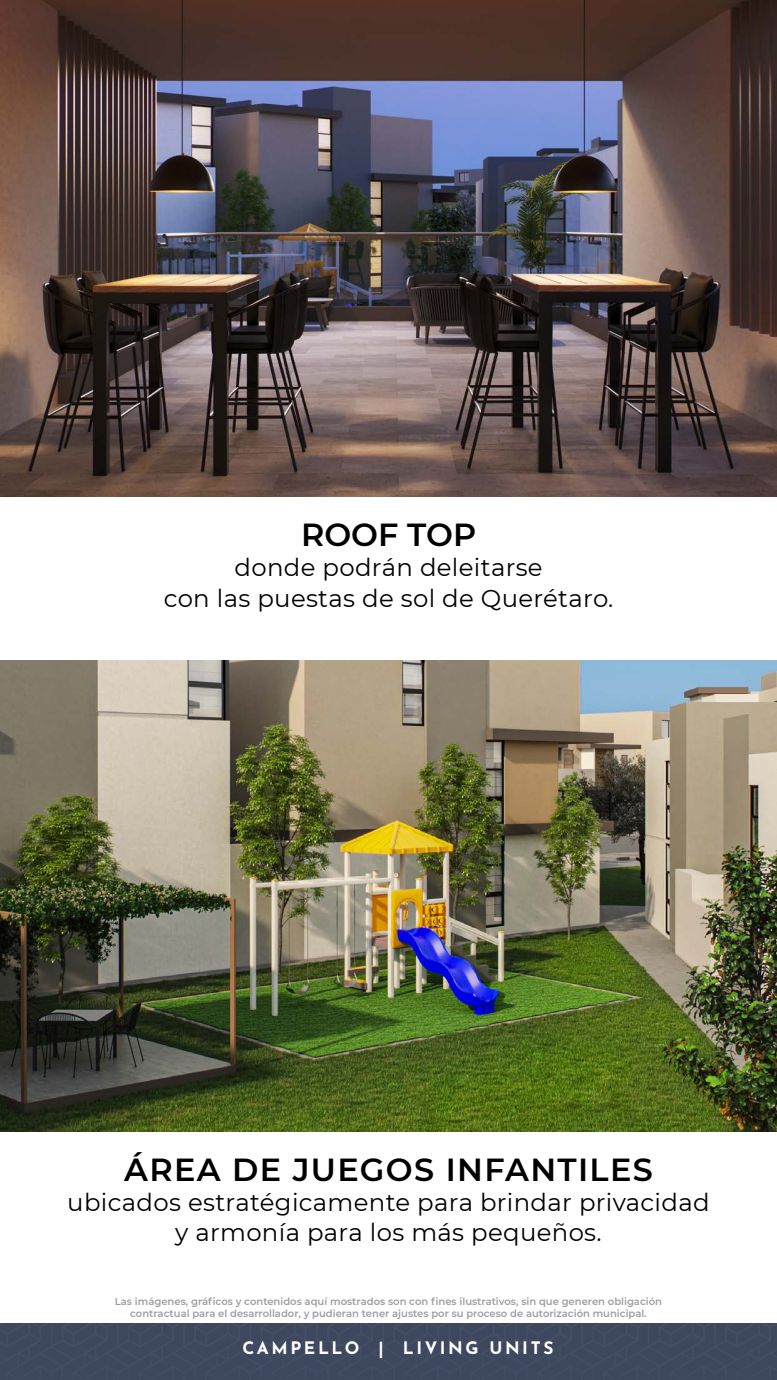
<style>
.page{position:relative;width:777px;height:1380px;background:#fff}
.page>*{position:absolute;margin:0;border:0;box-sizing:border-box;transform-origin:0 0}
.t1{font:600 31.88px "Montserrat";letter-spacing:.04em;color:#000}
.t2{font:24.38px/30.6px "Montserrat";letter-spacing:.015em;color:#000;text-align:center}
.t3{font:700 17.19px "Josefin Sans";letter-spacing:.15em;color:#fff}
.t4{font:600 10px/12px "Montserrat";color:#9e9e9e;text-align:center}
</style>
<div class="page">
<div style="left:0;top:1323px;width:776px;height:57px;background:#3d485f"></div>
<img style="left:0;top:0;width:776px;height:496px">
<img style="left:0;top:660px;width:776px;height:472px">
<h1 class="t1" style="left:301px;top:512px;width:176px">ROOF TOP</h1>
<h2 class="t2" style="left:164px;top:552px;width:451px">donde podrán deleitarse<br>con las puestas de sol de Querétaro.</h2>
<h1 class="t1" style="left:124px;top:1148px;width:530px">ÁREA DE JUEGOS INFANTILES</h1>
<h2 class="t2" style="left:67px;top:1187px;width:643px;line-height:30px">ubicados estratégicamente para brindar privacidad y armonía para los más pequeños.</h2>
<p class="t4" style="left:115px;top:1295px;width:548px">Las imágenes, gráficos y contenidos aquí mostrados son con fines ilustrativos, sin que generen obligación contractual para el desarrollador, y pudieran tener ajustes por su proceso de autorización municipal.</p>
<h3 class="t3" style="left:242px;top:1333px;width:312px">CAMPELLO | LIVING UNITS</h3>
</div>
